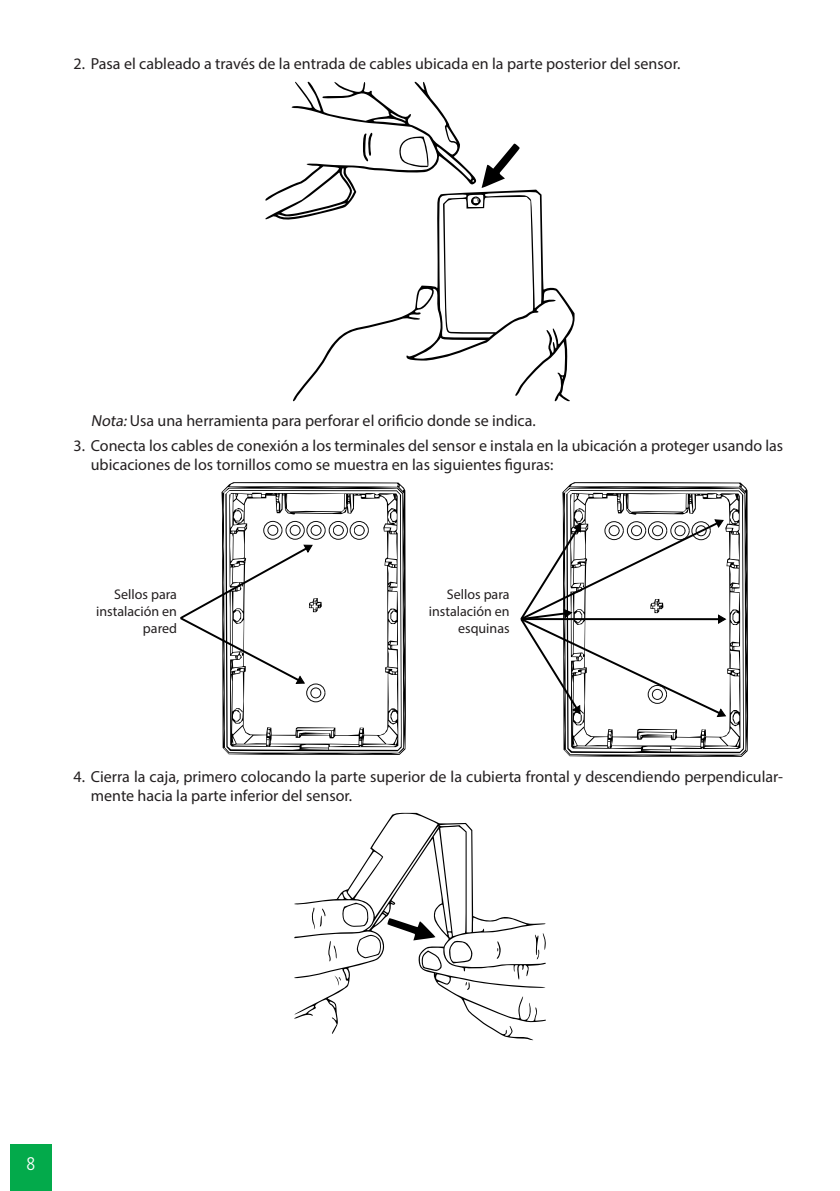
<style>
.page{position:relative;width:840px;height:1191px;background:#fff}
.page>*{position:absolute;margin:0;border:0;box-sizing:border-box;transform-origin:0 0}
.t1{font:300 condensed 18.2px "Frutiger LT Std";color:#fff}
._0__Corpo_de_texto{font:16px/19.2px "Myriad Pro";color:#231f20}
.t2{font:300 condensed 15.8px/18.2px "Frutiger LT Std";color:#000;text-align:right}
.t3{font:300 condensed 15.6px/18px "Frutiger LT Std";color:#000;text-align:right}
._0__Corpo_de_texto-2{font:14px/16.8px "Myriad Pro";color:#231f20;text-align:right}
.s1{font-style:italic}
</style>
<div class="page">
<div style="left:10px;top:1144px;width:42px;height:47px;background:#03aa4b"></div>
<svg style="left:265px;top:81px;width:309px;height:320px"></svg>
<svg style="left:562px;top:482px;width:185px;height:275px"></svg>
<svg style="left:520px;top:519px;width:206px;height:198px"></svg>
<svg style="left:221px;top:482px;width:184px;height:273px"></svg>
<div style="left:306px;top:683px;width:19px;height:19px;border:1px solid #000;border-radius:50%"></div>
<div style="left:310px;top:687px;width:11px;height:11px;border:1px solid #000;border-radius:50%"></div>
<div style="left:263px;top:521px;width:19px;height:18px;border:1px solid #000;border-radius:50%"></div>
<div style="left:267px;top:525px;width:11px;height:11px;border:1px solid #000;border-radius:50%"></div>
<div style="left:285px;top:521px;width:19px;height:19px;border:1px solid #000;border-radius:50%"></div>
<div style="left:289px;top:525px;width:11px;height:11px;border:1px solid #000;border-radius:50%"></div>
<div style="left:306px;top:521px;width:19px;height:19px;border:1px solid #000;border-radius:50%"></div>
<div style="left:310px;top:525px;width:11px;height:11px;border:1px solid #000;border-radius:50%"></div>
<div style="left:328px;top:521px;width:20px;height:19px;border:1px solid #000;border-radius:50%"></div>
<div style="left:332px;top:525px;width:11px;height:11px;border:1px solid #000;border-radius:50%"></div>
<div style="left:349px;top:521px;width:19px;height:19px;border:1px solid #000;border-radius:50%"></div>
<div style="left:353px;top:525px;width:11px;height:11px;border:1px solid #000;border-radius:50%"></div>
<svg style="left:180px;top:544px;width:133px;height:140px"></svg>
<svg style="left:294px;top:813px;width:252px;height:227px"></svg>
<p class="_0__Corpo_de_texto" style="left:74px;top:53px;width:608px">2. Pasa el cableado a través de la entrada de cables ubicada en la parte posterior del sensor.</p>
<p class="_0__Corpo_de_texto" style="left:91px;top:411px;width:446px"><span class="s1">Nota:</span>Usa una herramienta para perforar el orificio donde se indica.</p>
<p class="_0__Corpo_de_texto" style="left:91px;top:436px;width:693px;text-indent:-17px">3. Conecta los cables de conexión a los terminales del sensor e instala en la ubicación a proteger usando las ubicaciones de los tornillos como se muestra en las siguientes figuras:</p>
<p class="_0__Corpo_de_texto-2" style="left:96px;top:586px;width:82px">Sellos para instalación en pared</p>
<p class="_0__Corpo_de_texto-2" style="left:428px;top:586px;width:82px">Sellos para instalación en esquinas</p>
<p class="t3" style="left:96px;top:588px;width:80px">Lacres para instalação em parede</p>
<p class="t2" style="left:429px;top:590px;width:81px">Lacres para instalação em quinas</p>
<p class="_0__Corpo_de_texto" style="left:91px;top:766px;width:693px;text-indent:-17px">4. Cierra la caja, primero colocando la parte superior de la cubierta frontal y descendiendo perpendicular&shy;mente hacia la parte inferior del sensor.</p>
<p class="t1" style="left:27px;top:1153px;width:10px">8</p>
</div>
